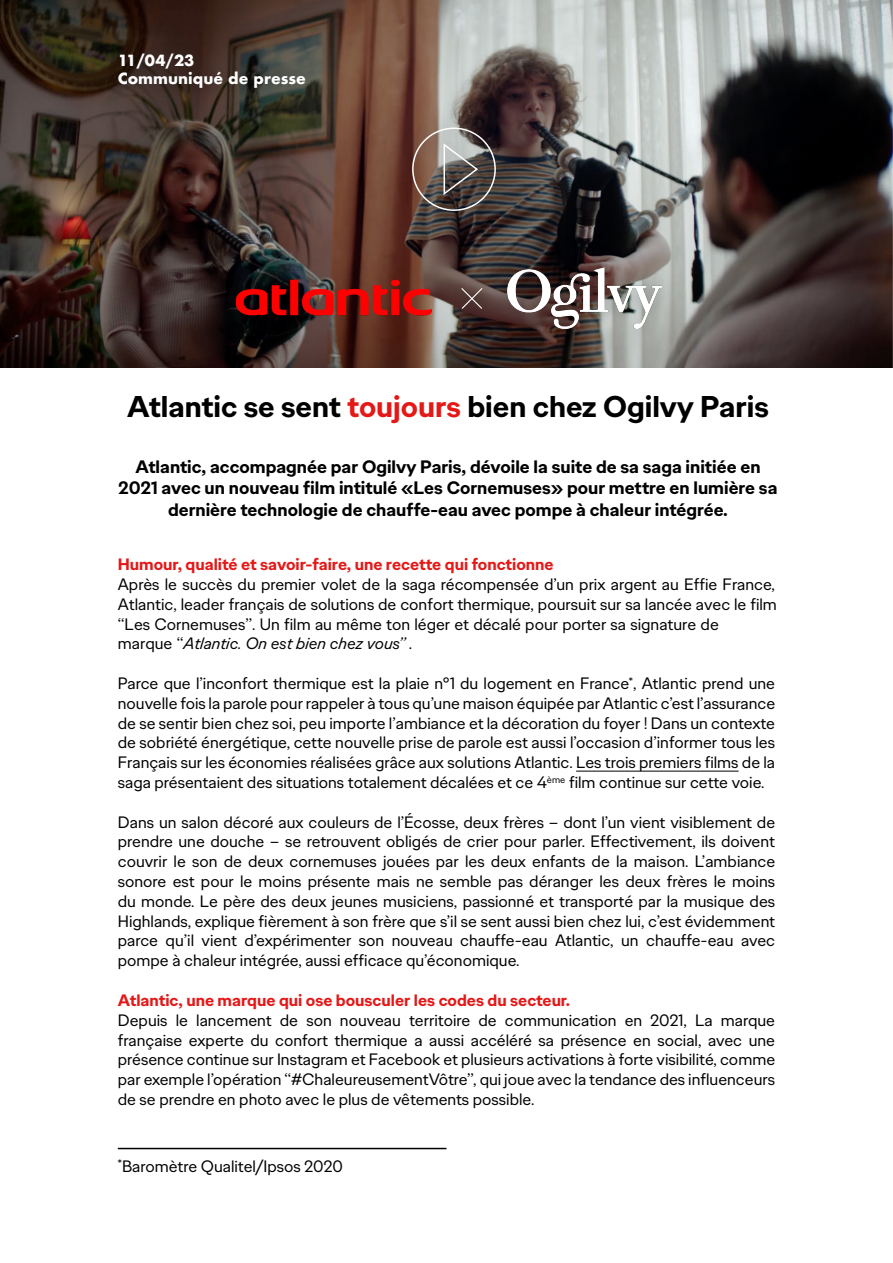
<style>
.page{position:relative;width:893px;height:1263px;background:#fff}
.page>*{position:absolute;margin:0;border:0;box-sizing:border-box;transform-origin:0 0}
.t1{font:700 30px "Ogilvy Sans";color:#000}
.t2{font:700 18px/21.6px "Ogilvy Sans";color:#000;text-align:center}
.t3{font:16.5px/19.8px "Ogilvy Sans";color:#000;text-align:justify}
.t4{font:700 16.5px "Ogilvy Sans";color:#e51818}
.t5{font:700 15px/18px "Futura";color:#fff}
.s1{color:#e51818}
.s2{font-style:italic}
</style>
<div class="page">
<img style="left:0;top:0;width:893px;height:368px">
<div style="left:449px;top:275px;width:46px;height:46px;background:#000;opacity:.3"></div>
<svg style="left:460px;top:287px;width:24px;height:23px"></svg>
<div style="left:492px;top:254px;width:183px;height:89px;background:#000;opacity:.3"></div>
<img style="left:507px;top:268px;width:154px;height:60px">
<div style="left:104px;top:40px;width:215px;height:62px;background:#000;opacity:.3"></div>
<div style="left:392px;top:108px;width:123px;height:123px;background:#000;opacity:.75"></div>
<svg style="left:443px;top:142px;width:36px;height:55px;background:#7c7976"></svg>
<div style="left:412px;top:128px;width:84px;height:83px;border:2px solid #fff;border-radius:50%"></div>
<hr style="left:576px;top:771px;width:163px;height:1px;background:#000">
<img style="left:233px;top:271px;width:202px;height:54px">
<hr style="left:118px;top:1148px;width:328px;height:1px;background:#000">
<p class="t5" style="left:118px;top:52px;width:190px">11/04/23<br>Communiqué de presse</p>
<h1 class="t1" style="left:127px;top:387px;width:643px">Atlantic se sent <span class="s1">toujours</span> bien chez Ogilvy Paris</h1>
<p class="t2" style="left:118px;top:456px;width:660px">Atlantic, accompagnée par Ogilvy Paris, dévoile la suite de sa saga initiée en<br>2021 avec un nouveau film intitulé «Les Cornemuses» pour mettre en lumière sa dernière technologie de chauffe-eau avec pompe à chaleur intégrée.</p>
<p class="t4" style="left:118px;top:554px;width:437px">Humour, qualité et savoir-faire, une recette qui fonctionne</p>
<p class="t3" style="left:118px;top:574px;width:661px;text-align:left">Après le succès du premier volet de la saga récompensée d’un prix argent au Effie France, Atlantic, leader français de solutions de confort thermique, poursuit sur sa lancée avec le film ‘‘Les Cornemuses’’. Un film au même ton léger et décalé pour porter sa signature de marque ‘‘<span class="s2">Atlantic. On est bien chez vous’’</span> .</p>
<p class="t3" style="left:118px;top:673px;width:659px">Parce que l’inconfort thermique est la plaie n°1 du logement en France<sup>*</sup>, Atlantic prend une nouvelle fois la parole pour rappeler à tous qu’une maison équipée par Atlantic c’est l’assurance de se sentir bien chez soi, peu importe l’ambiance et la décoration du foyer ! Dans un contexte de sobriété énergétique, cette nouvelle prise de parole est aussi l’occasion d’informer tous les Français sur les économies réalisées grâce aux solutions Atlantic. Les trois premiers films de la saga présentaient des situations totalement décalées et ce 4<sup>ème</sup> film continue sur cette voie.</p>
<p class="t3" style="left:118px;top:812px;width:659px">Dans un salon décoré aux couleurs de l’Écosse, deux frères – dont l’un vient visiblement de prendre une douche – se retrouvent obligés de crier pour parler. Effectivement, ils doivent couvrir le son de deux cornemuses jouées par les deux enfants de la maison. L’ambiance sonore est pour le moins présente mais ne semble pas déranger les deux frères le moins du monde. Le père des deux jeunes musiciens, passionné et transporté par la musique des Highlands, explique fièrement à son frère que s’il se sent aussi bien chez lui, c’est évidemment parce qu’il vient d’expérimenter son nouveau chauffe-eau Atlantic, un chauffe-eau avec pompe à chaleur intégrée, aussi efficace qu’économique.</p>
<p class="t4" style="left:118px;top:989px;width:454px">Atlantic, une marque qui ose bousculer les codes du secteur.</p>
<p class="t3" style="left:118px;top:1010px;width:659px">Depuis le lancement de son nouveau territoire de communication en 2021, La marque française experte du confort thermique a aussi accéléré sa présence en social, avec une présence continue sur Instagram et Facebook et plusieurs activations à forte visibilité, comme par exemple l’opération ‘‘#ChaleureusementVôtre’’, qui joue avec la tendance des influenceurs de se prendre en photo avec le plus de vêtements possible.</p>
<p class="t3" style="left:118px;top:1156px;width:227px"><sup>*</sup>Baromètre Qualitel/Ipsos 2020</p>
</div>
